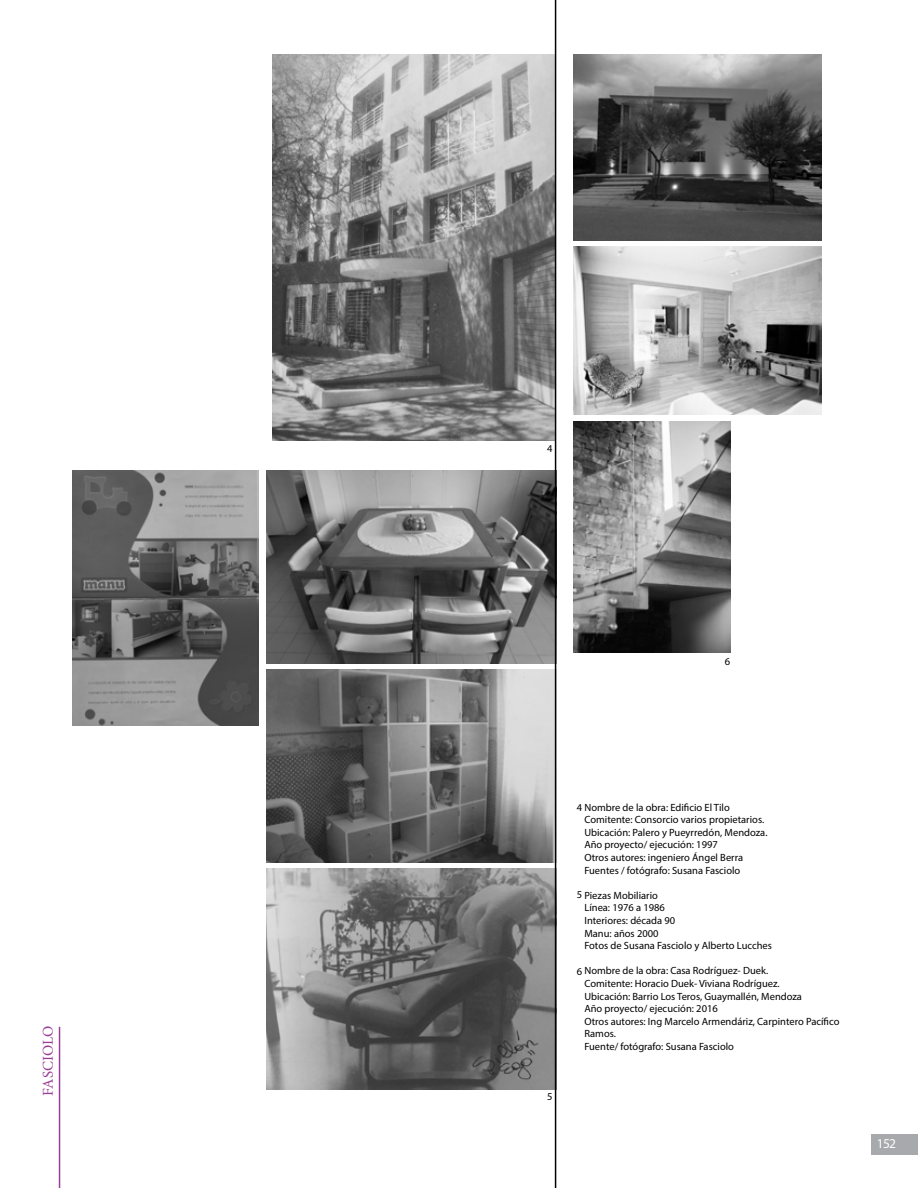
<style>
.page{position:relative;width:918px;height:1188px;background:#fff}
.page>*{position:absolute;margin:0;border:0;box-sizing:border-box;transform-origin:0 0}
.t1{font:15px "Minion Pro";letter-spacing:-.01em;color:#9b3d97}
.t2{font:13.5px "Myriad Pro";color:#fff}
.t3{font:10.5px/12.6px "Myriad Pro";color:#000}
</style>
<div class="page">
<div style="left:871px;top:1134px;width:47px;height:20px;background:#a7a9ac"></div>
<img style="left:273px;top:54px;width:282px;height:387px">
<img style="left:574px;top:54px;width:248px;height:186px">
<img style="left:574px;top:247px;width:248px;height:167px">
<img style="left:574px;top:421px;width:156px;height:232px">
<img style="left:267px;top:470px;width:288px;height:193px">
<img style="left:267px;top:669px;width:288px;height:193px">
<img style="left:73px;top:470px;width:186px;height:256px">
<img style="left:267px;top:868px;width:288px;height:221px">
<hr style="left:555px;top:0;width:1px;height:1188px;background:#000">
<hr style="left:59px;top:1027px;width:1px;height:161px;background:#9b3d97">
<h1 class="t1" style="left:38px;top:1096px;width:71px;rotate:-90deg">FASCIOLO</h1>
<p class="t3" style="left:547px;top:442px;width:7px">4</p>
<p class="t3" style="left:725px;top:655px;width:7px">6</p>
<p class="t3" style="left:547px;top:1090px;width:7px">5</p>
<p class="t3" style="left:584px;top:801px;width:185px;text-indent:-8px">4 Nombre de la obra: Edificio El Tilo Comitente: Consorcio varios propietarios.<br>Ubicación: Palero y Pueyrredón, Mendoza.<br>Año proyecto/ ejecución: 1997<br>Otros autores: ingeniero Ángel Berra Fuentes / fotógrafo: Susana Fasciolo</p>
<p class="t3" style="left:584px;top:889px;width:189px;text-indent:-8px">5 Piezas Mobiliario<br>Línea: 1976 a 1986<br>Interiores: década 90<br>Manu: años 2000<br>Fotos de Susana Fasciolo y Alberto Lucches</p>
<p class="t3" style="left:584px;top:964px;width:257px;text-indent:-8px">6 Nombre de la obra: Casa Rodríguez- Duek.<br>Comitente: Horacio Duek- Viviana Rodríguez.<br>Ubicación: Barrio Los Teros, Guaymallén, Mendoza<br>Año proyecto/ ejecución: 2016<br>Otros autores: Ing Marcelo Armendáriz, Carpintero Pacífico Ramos.<br>Fuente/ fotógrafo: Susana Fasciolo</p>
<p class="t2" style="left:877px;top:1136px;width:21px">152</p>
</div>
